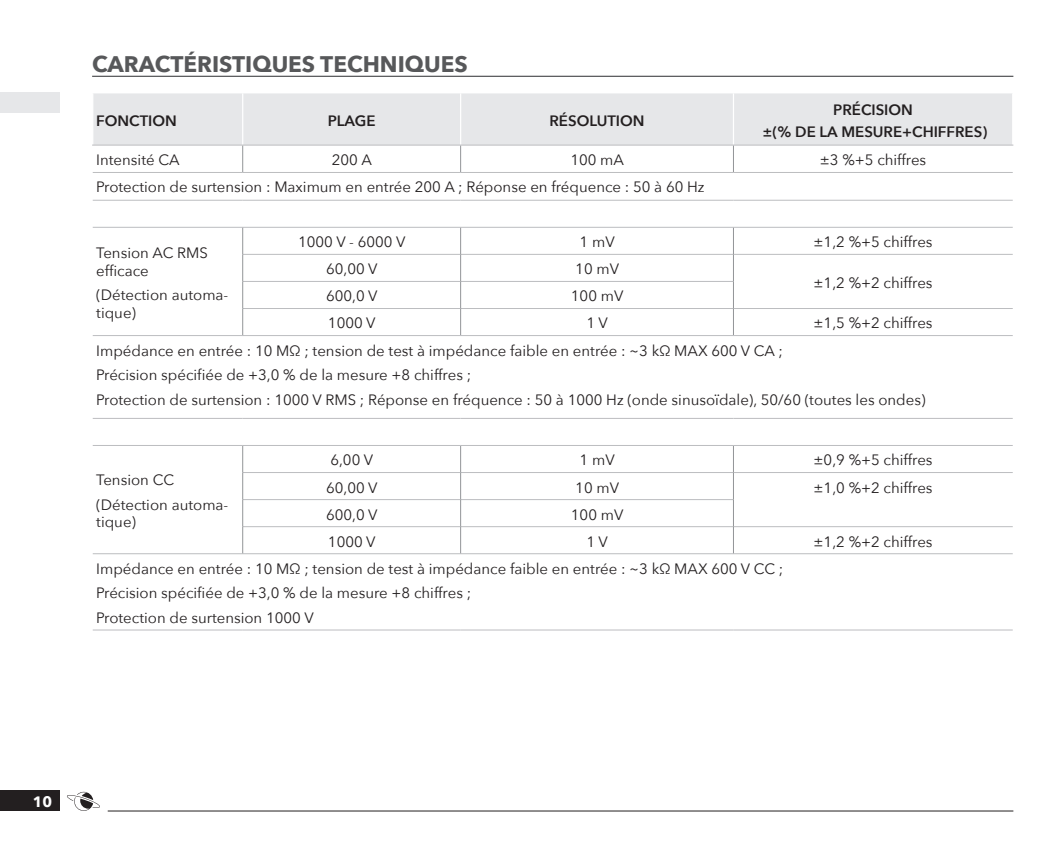
<style>
.page{position:relative;width:1063px;height:851px;background:#fff}
.page>*{position:absolute;margin:0;border:0;box-sizing:border-box;transform-origin:0 0}
.TITLE_-_NIV1{font:700 22.5px "Avenir Next";color:#57585a}
.TABLE_TEKST{font:15px/17.5px "Avenir Next";color:#231f20}
.TABLE_HEADER{font:600 15px "Avenir Next";color:#231f20}
.t1{font:700 15px "Avenir Next";color:#fff}
</style>
<div class="page">
<svg style="left:67px;top:791px;width:33px;height:19px"></svg>
<div style="left:0;top:790px;width:59px;height:20px;background:#231f20"></div>
<hr style="left:108px;top:810px;width:905px;height:1px;background:#231f20">
<div style="left:0;top:92px;width:59px;height:21px;background:#e6e7e9"></div>
<hr style="left:92px;top:76px;width:921px;height:1px;background:#57585a">
<div style="left:93px;top:93px;width:919px;height:52px;background:#e6e7e9"></div>
<hr style="left:93px;top:172px;width:150px;height:1px;background:#bcbdc0">
<hr style="left:243px;top:172px;width:218px;height:1px;background:#bcbdc0">
<hr style="left:461px;top:172px;width:272px;height:1px;background:#bcbdc0">
<hr style="left:733px;top:172px;width:280px;height:1px;background:#bcbdc0">
<hr style="left:93px;top:200px;width:150px;height:1px;background:#bcbdc0">
<hr style="left:243px;top:200px;width:218px;height:1px;background:#bcbdc0">
<hr style="left:461px;top:200px;width:272px;height:1px;background:#bcbdc0">
<hr style="left:733px;top:200px;width:280px;height:1px;background:#bcbdc0">
<hr style="left:93px;top:227px;width:150px;height:1px;background:#bcbdc0">
<hr style="left:243px;top:227px;width:218px;height:1px;background:#bcbdc0">
<hr style="left:461px;top:227px;width:272px;height:1px;background:#bcbdc0">
<hr style="left:733px;top:227px;width:280px;height:1px;background:#bcbdc0">
<hr style="left:243px;top:254px;width:217px;height:1px;background:#bcbdc0">
<hr style="left:461px;top:254px;width:272px;height:1px;background:#bcbdc0">
<hr style="left:734px;top:254px;width:279px;height:1px;background:#bcbdc0">
<hr style="left:243px;top:281px;width:217px;height:1px;background:#bcbdc0">
<hr style="left:461px;top:281px;width:272px;height:1px;background:#bcbdc0">
<hr style="left:243px;top:308px;width:217px;height:1px;background:#bcbdc0">
<hr style="left:461px;top:308px;width:272px;height:1px;background:#bcbdc0">
<hr style="left:734px;top:308px;width:279px;height:1px;background:#bcbdc0">
<hr style="left:93px;top:335px;width:150px;height:1px;background:#bcbdc0">
<hr style="left:243px;top:335px;width:218px;height:1px;background:#bcbdc0">
<hr style="left:461px;top:335px;width:272px;height:1px;background:#bcbdc0">
<hr style="left:733px;top:335px;width:280px;height:1px;background:#bcbdc0">
<hr style="left:93px;top:418px;width:150px;height:1px;background:#bcbdc0">
<hr style="left:243px;top:418px;width:218px;height:1px;background:#bcbdc0">
<hr style="left:461px;top:418px;width:272px;height:1px;background:#bcbdc0">
<hr style="left:733px;top:418px;width:280px;height:1px;background:#bcbdc0">
<hr style="left:93px;top:445px;width:150px;height:1px;background:#bcbdc0">
<hr style="left:243px;top:445px;width:218px;height:1px;background:#bcbdc0">
<hr style="left:461px;top:445px;width:272px;height:1px;background:#bcbdc0">
<hr style="left:733px;top:445px;width:280px;height:1px;background:#bcbdc0">
<hr style="left:243px;top:472px;width:217px;height:1px;background:#bcbdc0">
<hr style="left:461px;top:472px;width:272px;height:1px;background:#bcbdc0">
<hr style="left:734px;top:472px;width:279px;height:1px;background:#bcbdc0">
<hr style="left:243px;top:499px;width:217px;height:1px;background:#bcbdc0">
<hr style="left:461px;top:499px;width:272px;height:1px;background:#bcbdc0">
<hr style="left:243px;top:526px;width:217px;height:1px;background:#bcbdc0">
<hr style="left:461px;top:526px;width:272px;height:1px;background:#bcbdc0">
<hr style="left:734px;top:526px;width:279px;height:1px;background:#bcbdc0">
<hr style="left:93px;top:553px;width:150px;height:1px;background:#bcbdc0">
<hr style="left:243px;top:553px;width:218px;height:1px;background:#bcbdc0">
<hr style="left:461px;top:553px;width:272px;height:1px;background:#bcbdc0">
<hr style="left:733px;top:553px;width:280px;height:1px;background:#bcbdc0">
<hr style="left:93px;top:629px;width:150px;height:1px;background:#bcbdc0">
<hr style="left:243px;top:629px;width:218px;height:1px;background:#bcbdc0">
<hr style="left:461px;top:629px;width:272px;height:1px;background:#bcbdc0">
<hr style="left:733px;top:629px;width:280px;height:1px;background:#bcbdc0">
<hr style="left:242px;top:93px;width:1px;height:52px;background:#fff">
<hr style="left:460px;top:93px;width:1px;height:52px;background:#fff">
<svg style="left:242px;top:146px;width:1px;height:26px"></svg>
<svg style="left:460px;top:146px;width:1px;height:26px"></svg>
<svg style="left:733px;top:146px;width:1px;height:26px"></svg>
<svg style="left:242px;top:228px;width:1px;height:107px"></svg>
<svg style="left:460px;top:228px;width:1px;height:107px"></svg>
<svg style="left:733px;top:228px;width:1px;height:107px"></svg>
<svg style="left:242px;top:446px;width:1px;height:107px"></svg>
<svg style="left:460px;top:446px;width:1px;height:107px"></svg>
<svg style="left:733px;top:446px;width:1px;height:107px"></svg>
<hr style="left:733px;top:93px;width:1px;height:52px;background:#fff">
<hr style="left:92px;top:145px;width:151px;height:1px;background:#bcbdc0">
<hr style="left:243px;top:145px;width:218px;height:1px;background:#bcbdc0">
<hr style="left:461px;top:145px;width:272px;height:1px;background:#bcbdc0">
<hr style="left:733px;top:145px;width:280px;height:1px;background:#bcbdc0">
<p class="TITLE_-_NIV1" style="left:92px;top:45px;width:377px">CARACTÉRISTIQUES TECHNIQUES</p>
<p class="TABLE_HEADER" style="left:96px;top:108px;width:82px">FONCTION</p>
<p class="TABLE_HEADER" style="left:328px;top:108px;width:49px">PLAGE</p>
<p class="TABLE_HEADER" style="left:549px;top:108px;width:97px">RÉSOLUTION</p>
<p class="TABLE_HEADER" style="left:833px;top:96px;width:81px">PRÉCISION</p>
<p class="TABLE_HEADER" style="left:763px;top:119px;width:226px">±(% DE LA MESURE+CHIFFRES)</p>
<p class="TABLE_TEKST" style="left:96px;top:151px;width:85px">Intensité CA</p>
<p class="TABLE_TEKST" style="left:332px;top:151px;width:42px">200 A</p>
<p class="TABLE_TEKST" style="left:570px;top:151px;width:55px">100 mA</p>
<p class="TABLE_TEKST" style="left:820px;top:151px;width:108px">±3 %+5 chiffres</p>
<p class="TABLE_TEKST" style="left:96px;top:178px;width:610px">Protection de surtension : Maximum en entrée 200 A ; Réponse en fréquence : 50 à 60 Hz</p>
<p class="TABLE_TEKST" style="left:298px;top:232px;width:109px">1000 V - 6000 V</p>
<p class="TABLE_TEKST" style="left:580px;top:232px;width:37px">1 mV</p>
<p class="TABLE_TEKST" style="left:814px;top:232px;width:120px">±1,2 %+5 chiffres</p>
<p class="TABLE_TEKST" style="left:326px;top:260px;width:53px">60,00 V</p>
<p class="TABLE_TEKST" style="left:575px;top:260px;width:45px">10 mV</p>
<p class="TABLE_TEKST" style="left:814px;top:273px;width:120px">±1,2 %+2 chiffres</p>
<p class="TABLE_TEKST" style="left:326px;top:287px;width:53px">600,0 V</p>
<p class="TABLE_TEKST" style="left:571px;top:287px;width:54px">100 mV</p>
<p class="TABLE_TEKST" style="left:328px;top:314px;width:49px">1000 V</p>
<p class="TABLE_TEKST" style="left:586px;top:314px;width:23px">1 V</p>
<p class="TABLE_TEKST" style="left:814px;top:314px;width:120px">±1,5 %+2 chiffres</p>
<p class="TABLE_TEKST" style="left:96px;top:341px;width:688px">Impédance en entrée : 10 MΩ ; tension de test à impédance faible en entrée : ~3 kΩ MAX 600 V CA ;</p>
<p class="TABLE_TEKST" style="left:96px;top:365px;width:376px">Précision spécifiée de +3,0 % de la mesure +8 chiffres ;</p>
<p class="TABLE_TEKST" style="left:96px;top:390px;width:831px">Protection de surtension : 1000 V RMS ; Réponse en fréquence : 50 à 1000 Hz (onde sinusoïdale), 50/60 (toutes les ondes)</p>
<p class="TABLE_TEKST" style="left:96px;top:243px;width:113px">Tension AC RMS efficace</p>
<p class="TABLE_TEKST" style="left:96px;top:285px;width:134px">(Détection automa&shy;tique)</p>
<p class="TABLE_TEKST" style="left:330px;top:451px;width:44px">6,00 V</p>
<p class="TABLE_TEKST" style="left:580px;top:451px;width:37px">1 mV</p>
<p class="TABLE_TEKST" style="left:814px;top:451px;width:120px">±0,9 %+5 chiffres</p>
<p class="TABLE_TEKST" style="left:326px;top:478px;width:53px">60,00 V</p>
<p class="TABLE_TEKST" style="left:575px;top:478px;width:45px">10 mV</p>
<p class="TABLE_TEKST" style="left:814px;top:478px;width:120px">±1,0 %+2 chiffres</p>
<p class="TABLE_TEKST" style="left:326px;top:505px;width:53px">600,0 V</p>
<p class="TABLE_TEKST" style="left:571px;top:505px;width:54px">100 mV</p>
<p class="TABLE_TEKST" style="left:328px;top:532px;width:49px">1000 V</p>
<p class="TABLE_TEKST" style="left:586px;top:532px;width:23px">1 V</p>
<p class="TABLE_TEKST" style="left:814px;top:532px;width:120px">±1,2 %+2 chiffres</p>
<p class="TABLE_TEKST" style="left:96px;top:559px;width:689px">Impédance en entrée : 10 MΩ ; tension de test à impédance faible en entrée : ~3 kΩ MAX 600 V CC ;</p>
<p class="TABLE_TEKST" style="left:96px;top:583px;width:376px">Précision spécifiée de +3,0 % de la mesure +8 chiffres ;</p>
<p class="TABLE_TEKST" style="left:96px;top:608px;width:219px">Protection de surtension 1000 V</p>
<p class="TABLE_TEKST" style="left:96px;top:470px;width:79px">Tension CC</p>
<p class="TABLE_TEKST" style="left:96px;top:495px;width:134px">(Détection automa&shy;tique)</p>
<p class="t1" style="left:33px;top:788px;width:21px">10</p>
</div>
